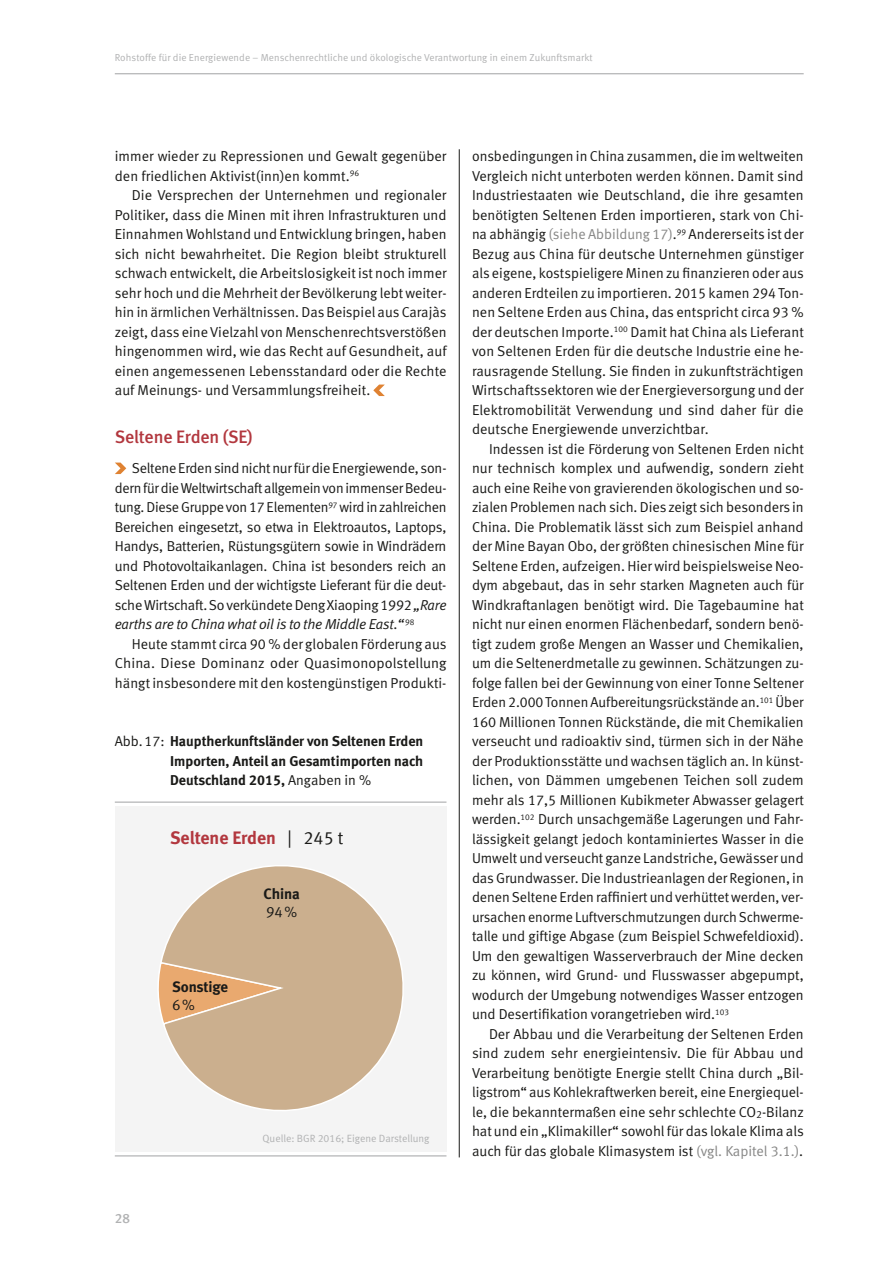
<style>
.page{position:relative;width:893px;height:1263px;background:#fff}
.page>*{position:absolute;margin:0;border:0;box-sizing:border-box;transform-origin:0 0}
.t1{font:18px "Meta Bold LF";color:#b2373e}
.t2{font:18px "Meta Medium LF";letter-spacing:-.01em;color:#b2373e}
.t3{font:15px "Meta Bold LF";letter-spacing:-.01em;color:#1a1a18}
.t4{font:15px "Meta Normal LF";color:#1a1a18}
.t5{font:14.4px/19.5px "Meta Normal LF";color:#1a1a18;text-align:justify}
.t6{font:14.25px/19.5px "Meta Bold LF";color:#1a1a18;text-align:justify}
.t7{font:13.5px "Meta Medium LF";color:#b1b2b3}
.t8{font:10.5px "Meta Normal LF";color:#b1b2b3}
.t9{font:10.2px "Meta Normal LF";letter-spacing:.01em;color:#b1b2b3}
.s1{font-style:italic}
.s2{font-family:"Meta Normal LF"}
.s3{font-family:"Meta Normal LF";color:#1a1a18}
.s4{color:#878786}
</style>
<div class="page">
<hr style="left:115px;top:73px;width:689px;height:1px;background:#b1b2b3">
<hr style="left:459px;top:149px;width:1px;height:1008px;background:#1a1a18">
<div style="left:115px;top:806px;width:331px;height:346px;background:#f4f4f4"></div>
<svg style="left:159px;top:865px;width:244px;height:246px"></svg>
<svg style="left:373px;top:385px;width:12px;height:11px"></svg>
<svg style="left:115px;top:463px;width:11px;height:11px"></svg>
<hr style="left:115px;top:1155px;width:331px;height:1px;background:#b1b2b3">
<hr style="left:115px;top:801px;width:331px;height:2px;background:#b1b2b3">
<p class="t9" style="left:115px;top:52px;width:479px">Rohstoffe für die Energiewende – Menschenrechtliche und ökologische Verantwortung in einem Zukunftsmarkt</p>
<p class="t5" style="left:115px;top:146px;width:333px">immer wieder zu Repressionen und Gewalt gegenüber den friedlichen Aktivist(inn)en kommt.<sup>96</sup></p>
<p class="t5" style="left:115px;top:185px;width:333px;text-indent:17px">Die Versprechen der Unternehmen und regionaler Politiker, dass die Minen mit ihren Infrastrukturen und Einnahmen Wohlstand und Entwicklung bringen, haben sich nicht bewahrheitet. Die Region bleibt strukturell schwach entwickelt, die Arbeitslosigkeit ist noch immer sehr hoch und die Mehrheit der Bevölkerung lebt weiter&shy;hin in ärmlichen Verhältnissen. Das Beispiel aus Carajàs zeigt, dass eine Vielzahl von Menschenrechtsverstößen hingenommen wird, wie das Recht auf Gesundheit, auf einen angemessenen Lebensstandard oder die Rechte auf Meinungs- und Versammlungsfreiheit.</p>
<p class="t2" style="left:115px;top:427px;width:139px">Seltene Erden (SE)</p>
<p class="t5" style="left:115px;top:458px;width:333px;text-indent:17px">Seltene Erden sind nicht nur für die Energiewende, son&shy;dern für die Weltwirtschaft allgemein von immenser Bedeu&shy;tung. Diese Gruppe von 17 Elementen<sup>97</sup> wird in zahlreichen Bereichen eingesetzt, so etwa in Elektroautos, Laptops, Handys, Batterien, Rüstungsgütern sowie in Windrädern und Photovoltaikanlagen. China ist besonders reich an Seltenen Erden und der wichtigste Lieferant für die deut&shy;sche Wirtschaft. So verkündete Deng Xiaoping 1992 <span class="s1">„Rare earths are to China what oil is to the Middle East</span>.<span class="s1">“</span> <sup>98</sup></p>
<p class="t5" style="left:115px;top:634px;width:333px;text-indent:17px">Heute stammt circa 90 % der globalen Förderung aus China. Diese Dominanz oder Quasimonopolstellung hängt insbesondere mit den kostengünstigen Produkti-</p>
<p class="t6" style="left:170px;top:731px;width:255px;text-indent:-55px"><span class="s2">Abb.17:</span> Hauptherkunftsländer von Seltenen Erden Importen, Anteil an Gesamtimporten nach Deutschland 2015, <span class="s2">Angaben in %</span></p>
<p class="t1" style="left:170px;top:827px;width:175px">Seltene Erden <span class="s3">| 245 t</span></p>
<p class="t3" style="left:172px;top:977px;width:58px">Sonstige</p>
<p class="t4" style="left:172px;top:996px;width:24px">6%</p>
<p class="t3" style="left:264px;top:884px;width:38px">China</p>
<p class="t4" style="left:266px;top:903px;width:33px">94%</p>
<p class="t7" style="left:115px;top:1210px;width:17px">28</p>
<p class="t8" style="left:263px;top:1132px;width:168px">Quelle: BGR 2016; Eigene Darstellung</p>
<p class="t5" style="left:472px;top:146px;width:333px">onsbedingungen in China zusammen, die im weltweiten Vergleich nicht unterboten werden können. Damit sind Industriestaaten wie Deutschland, die ihre gesamten benötigten Seltenen Erden importieren, stark von Chi&shy;na abhängig <span class="s4">(siehe Abbildung 17)</span>.<sup>99</sup> Andererseits ist der Bezug aus China für deutsche Unternehmen günstiger als eigene, kostspieligere Minen zu finanzieren oder aus anderen Erdteilen zu importieren. 2015 kamen 294 Ton&shy;nen Seltene Erden aus China, das entspricht circa 93 % der deutschen Importe.<sup>100</sup> Damit hat China als Lieferant von Seltenen Erden für die deutsche Industrie eine he&shy;rausragende Stellung. Sie finden in zukunftsträchtigen Wirtschaftssektoren wie der Energieversorgung und der Elektromobilität Verwendung und sind daher für die deutsche Energiewende unverzichtbar.</p>
<p class="t5" style="left:472px;top:439px;width:333px;text-indent:17px">Indessen ist die Förderung von Seltenen Erden nicht nur technisch komplex und aufwendig, sondern zieht auch eine Reihe von gravierenden ökologischen und so&shy;zialen Problemen nach sich. Dies zeigt sich besonders in China. Die Problematik lässt sich zum Beispiel anhand der Mine Bayan Obo, der größten chinesischen Mine für Seltene Erden, aufzeigen. Hier wird beispielsweise Neo&shy;dym abgebaut, das in sehr starken Magneten auch für Windkraftanlagen benötigt wird. Die Tagebaumine hat nicht nur einen enormen Flächenbedarf, sondern benö&shy;tigt zudem große Mengen an Wasser und Chemikalien, um die Seltenerdmetalle zu gewinnen. Schätzungen zu&shy;folge fallen bei der Gewinnung von einer Tonne Seltener Erden 2.000 Tonnen Aufbereitungsrückstände an.<sup>101</sup> Über 160 Millionen Tonnen Rückstände, die mit Chemikalien verseucht und radioaktiv sind, türmen sich in der Nähe der Produktionsstätte und wachsen täglich an. In künst&shy;lichen, von Dämmen umgebenen Teichen soll zudem mehr als 17,5 Millionen Kubikmeter Abwasser gelagert werden.<sup>102</sup> Durch unsachgemäße Lagerungen und Fahr&shy;lässigkeit gelangt jedoch kontaminiertes Wasser in die Umwelt und verseucht ganze Landstriche, Gewässer und das Grundwasser. Die Industrieanlagen der Regionen, in denen Seltene Erden raffiniert und verhüttet werden, ver&shy;ursachen enorme Luftverschmutzungen durch Schwerme&shy;talle und giftige Abgase (zum Beispiel Schwefeldioxid).<br>Um den gewaltigen Wasserverbrauch der Mine decken zu können, wird Grund- und Flusswasser abgepumpt, wodurch der Umgebung notwendiges Wasser entzogen und Desertifikation vorangetrieben wird.<sup>103</sup></p>
<p class="t5" style="left:472px;top:1024px;width:333px;text-indent:17px">Der Abbau und die Verarbeitung der Seltenen Erden sind zudem sehr energieintensiv. Die für Abbau und Verarbeitung benötigte Energie stellt China durch „Bil&shy;ligstrom“ aus Kohlekraftwerken bereit, eine Energiequel&shy;le, die bekanntermaßen eine sehr schlechte CO<sub>2</sub>-Bilanz hat und ein „Klimakiller“ sowohl für das lokale Klima als auch für das globale Klimasystem ist <span class="s4">(vgl. Kapitel 3.1.)</span>.</p>
</div>
